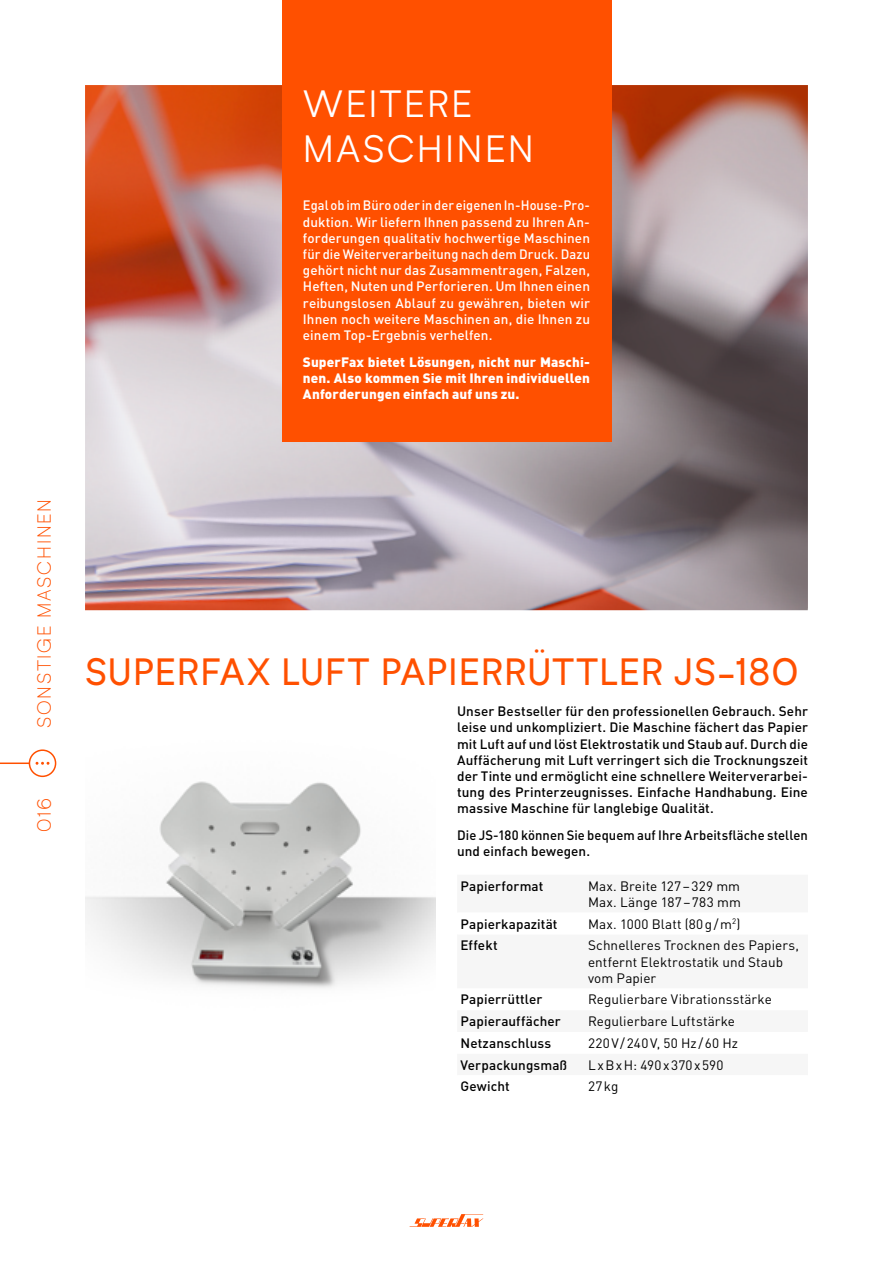
<style>
.page{position:relative;width:893px;height:1263px;background:#fff}
.page>*{position:absolute;margin:0;border:0;box-sizing:border-box;transform-origin:0 0}
.t1{font:500 37.5px "Formatif Std";letter-spacing:.02em;color:#ff5000}
.t2{font:37.5px/45px "Formatif Std";letter-spacing:.055em;color:#fff}
.t3{font:300 18.75px "Formatif Std";letter-spacing:.09em;color:#ff5000}
.t4{font:500 13.5px/16.2px "DIN Pro";letter-spacing:.005em;color:#000;text-align:justify}
.t5{font:500 13.5px/16.2px "DIN Pro";letter-spacing:.005em;color:#fff;text-align:justify;scale:.95 1}
.t6{font:13.5px/16.2px "DIN Pro";letter-spacing:.01em;color:#000}
.t7{font:900 13.5px/16.2px "DIN Pro";letter-spacing:.01em;color:#fff;text-align:justify}
.t8{font:500 13.5px/16.2px "DIN Pro";letter-spacing:.005em;color:#000;scale:.96 1}
.t9{font:13.5px "DIN Pro";letter-spacing:.115em;color:#000}
</style>
<div class="page">
<img style="left:85px;top:85px;width:723px;height:525px">
<img style="left:85px;top:781px;width:351px;height:207px">
<div style="left:282px;top:0;width:329px;height:442px;background:#ff5000"></div>
<div style="left:29px;top:749px;width:27px;height:28px;border:2px solid #ff5000;border-radius:50%"></div>
<svg style="left:36px;top:762px;width:13px;height:3px"></svg>
<hr style="left:0;top:762px;width:28px;height:2px;background:#ff5000">
<svg style="left:409px;top:1214px;width:74px;height:13px"></svg>
<h1 class="t2" style="left:303px;top:81px;width:232px">WEITERE<br>MASCHINEN</h1>
<p class="t5" style="left:303px;top:197px;width:304px">Egal ob im Büro oder in der eigenen In-House-Pro&shy;duktion. Wir liefern Ihnen passend zu Ihren An&shy;forderungen qualitativ hochwertige Maschinen für die Weiterverarbeitung nach dem Druck. Dazu gehört nicht nur das Zusammentragen, Falzen, Heften, Nuten und Perforieren. Um Ihnen einen reibungslosen Ablauf zu gewähren, bieten wir Ihnen noch weitere Maschinen an, die Ihnen zu einem Top-Ergebnis verhelfen.</p>
<p class="t7" style="left:303px;top:353px;width:289px">SuperFax bietet Lösungen, nicht nur Maschi&shy;nen. Also kommen Sie mit Ihren individuellen Anforderungen einfach auf uns zu.</p>
<h2 class="t3" style="left:33px;top:728px;width:230px;rotate:-90deg">SONSTIGE MASCHINEN</h2>
<h2 class="t3" style="left:33px;top:832px;width:35px;rotate:-90deg">016</h2>
<h1 class="t1" style="left:85px;top:648px;width:715px">SUPERFAX LUFT PAPIERRÜTTLER JS-180</h1>
<p class="t4" style="left:457px;top:703px;width:352px">Unser Bestseller für den professionellen Gebrauch. Sehr leise und unkompliziert. Die Maschine fächert das Papier mit Luft auf und löst Elektrostatik und Staub auf. Durch die Auffächerung mit Luft verringert sich die Trocknungszeit der Tinte und ermöglicht eine schnellere Weiterverarbei&shy;tung des Printerzeugnisses. Einfache Handhabung. Eine massive Maschine für langlebige Qualität.</p>
<p class="t8" style="left:457px;top:827px;width:367px">Die JS-180 können Sie bequem auf Ihre Arbeitsfläche stellen und einfach bewegen.</p>
<p class="t4" style="left:460px;top:877px;width:84px">Papierformat</p>
<p class="t6" style="left:588px;top:877px;width:154px">Max. Breite 127–329 mm<br>Max. Länge 187–783 mm</p>
<p class="t4" style="left:460px;top:915px;width:99px">Papierkapazität</p>
<p class="t6" style="left:588px;top:915px;width:154px">Max. 1000 Blatt (80g/m<sup>2</sup>)</p>
<p class="t4" style="left:460px;top:937px;width:39px">Effekt</p>
<p class="t6" style="left:588px;top:937px;width:212px">Schnelleres Trocknen des Papiers, entfernt Elektrostatik und Staub vom Papier</p>
<p class="t4" style="left:460px;top:991px;width:83px">Papierrüttler</p>
<p class="t6" style="left:588px;top:991px;width:185px">Regulierbare Vibrationsstärke</p>
<p class="t4" style="left:460px;top:1013px;width:102px">Papierauffächer</p>
<p class="t6" style="left:588px;top:1013px;width:149px">Regulierbare Luftstärke</p>
<p class="t4" style="left:460px;top:1034px;width:92px">Netzanschluss</p>
<p class="t6" style="left:588px;top:1034px;width:151px">220V/240V, 50 Hz/60 Hz</p>
<p class="t4" style="left:460px;top:1056px;width:108px">Verpackungsmaß</p>
<p class="t9" style="left:588px;top:1055px;width:137px">LxBxH: 490x370x590</p>
<p class="t4" style="left:460px;top:1078px;width:51px">Gewicht</p>
<p class="t6" style="left:588px;top:1078px;width:32px">27kg</p>
</div>
